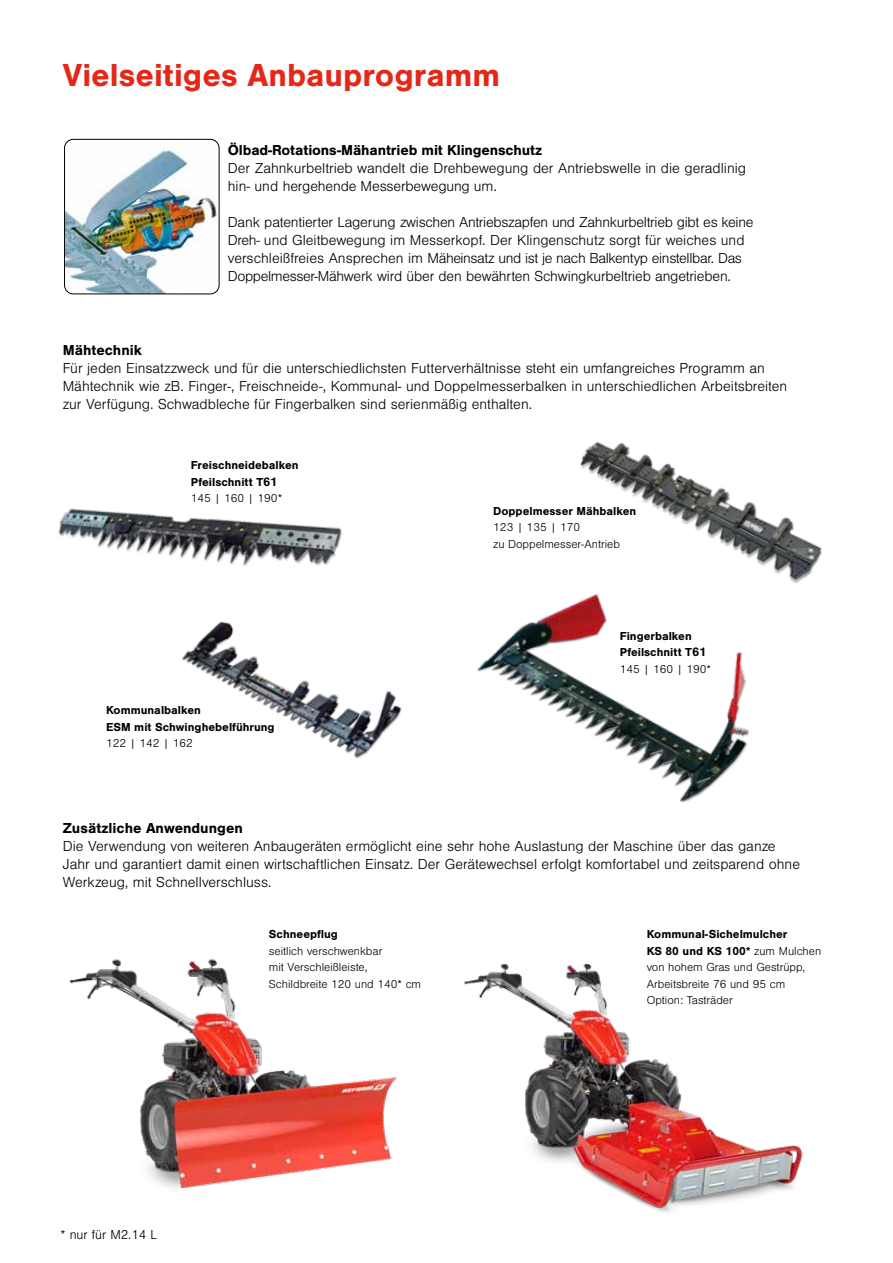
<style>
.page{position:relative;width:893px;height:1263px;background:#fff}
.page>*{position:absolute;margin:0;border:0;box-sizing:border-box;transform-origin:0 0}
.t1{font:700 33px "Nimbus San";color:#e52718}
.t2{font:300 15px/18px "Nimbus San";color:#000}
.t3{font:700 15px "Nimbus San";color:#000}
.t4{font:300 13.5px "Nimbus San";color:#000}
.t5{font:300 12px/16.5px "Nimbus San";color:#000}
.t6{font:700 12px/16.5px "Nimbus San";color:#000}
.s1{font-size:12.75px}
.s2{font-weight:300}
.s3{font-weight:700}
</style>
<div class="page">
<img style="left:58px;top:508px;width:284px;height:58px">
<img style="left:477px;top:607px;width:272px;height:196px">
<img style="left:464px;top:963px;width:339px;height:250px">
<img style="left:69px;top:959px;width:328px;height:230px">
<img style="left:65px;top:139px;width:154px;height:155px">
<div style="left:64px;top:139px;width:155px;height:155px;border:1px solid #000;border-radius:9px"></div>
<img style="left:182px;top:622px;width:220px;height:137px">
<img style="left:568px;top:442px;width:254px;height:165px">
<h1 class="t1" style="left:63px;top:56px;width:439px">Vielseitiges Anbauprogramm</h1>
<p class="t3" style="left:228px;top:142px;width:316px">Ölbad-Rotations-Mähantrieb mit Klingenschutz</p>
<p class="t2" style="left:228px;top:160px;width:520px">Der Zahnkurbeltrieb wandelt die Drehbewegung der Antriebswelle in die geradlinig hin- und hergehende Messerbewegung um.</p>
<p class="t2" style="left:228px;top:214px;width:527px">Dank patentierter Lagerung zwischen Antriebszapfen und Zahnkurbeltrieb gibt es keine Dreh- und Gleitbewegung im Messerkopf. Der Klingenschutz sorgt für weiches und verschleißfreies Ansprechen im Mäheinsatz und ist je nach Balkentyp einstellbar. Das Doppelmesser-Mähwerk wird über den bewährten Schwingkurbeltrieb angetrieben.</p>
<p class="t3" style="left:63px;top:341px;width:81px">Mähtechnik</p>
<p class="t2" style="left:63px;top:359px;width:726px">Für jeden Einsatzzweck und für die unterschiedlichsten Futterverhältnisse steht ein umfangreiches Programm an<br>Mähtechnik wie zB. Finger-, Freischneide-, Kommunal- und Doppelmesserbalken in unterschiedlichen Arbeitsbreiten zur Verfügung. Schwadbleche für Fingerbalken sind serienmäßig enthalten.</p>
<p class="t6" style="left:191px;top:457px;width:109px">Freischneidebalken<br>Pfeilschnitt T<span class="s1">61<br></span><span class="s2">145 | 160 | 190*</span></p>
<p class="t6" style="left:106px;top:702px;width:170px">Kommunalbalken<br>ESM mit Schwinghebelführung</p>
<p class="t5" style="left:106px;top:735px;width:88px">122 | 142 | 162</p>
<p class="t6" style="left:493px;top:503px;width:145px">Doppelmesser Mähbalken</p>
<p class="t5" style="left:493px;top:519px;width:128px">123 | 135 | 170<br>zu Doppelmesser-Antrieb</p>
<p class="t6" style="left:620px;top:627px;width:93px">Fingerbalken<br>Pfeilschnitt T<span class="s1">61<br></span><span class="s2">145 | 160 | 190*</span></p>
<p class="t3" style="left:63px;top:820px;width:182px">Zusätzliche Anwendungen</p>
<p class="t2" style="left:63px;top:838px;width:739px">Die Verwendung von weiteren Anbaugeräten ermöglicht eine sehr hohe Auslastung der Maschine über das ganze<br>Jahr und garantiert damit einen wirtschaftlichen Einsatz. Der Gerätewechsel erfolgt komfortabel und zeitsparend ohne<br>Werkzeug, mit Schnellverschluss.</p>
<p class="t4" style="left:61px;top:1227px;width:98px">* nur für M2.14 L</p>
<p class="t6" style="left:269px;top:926px;width:71px">Schneepflug</p>
<p class="t5" style="left:269px;top:943px;width:154px">seitlich verschwenkbar<br>mit Verschleißleiste,<br>Schildbreite 120 und 140* cm</p>
<p class="t5" style="left:647px;top:926px;width:176px"><span class="s3">Kommunal-Sichelmulcher<br>KS 80 und KS 100*</span> zum Mulchen von hohem Gras und Gestrüpp,<br>Arbeitsbreite 76 und 95 cm<br>Option: Tasträder</p>
</div>
